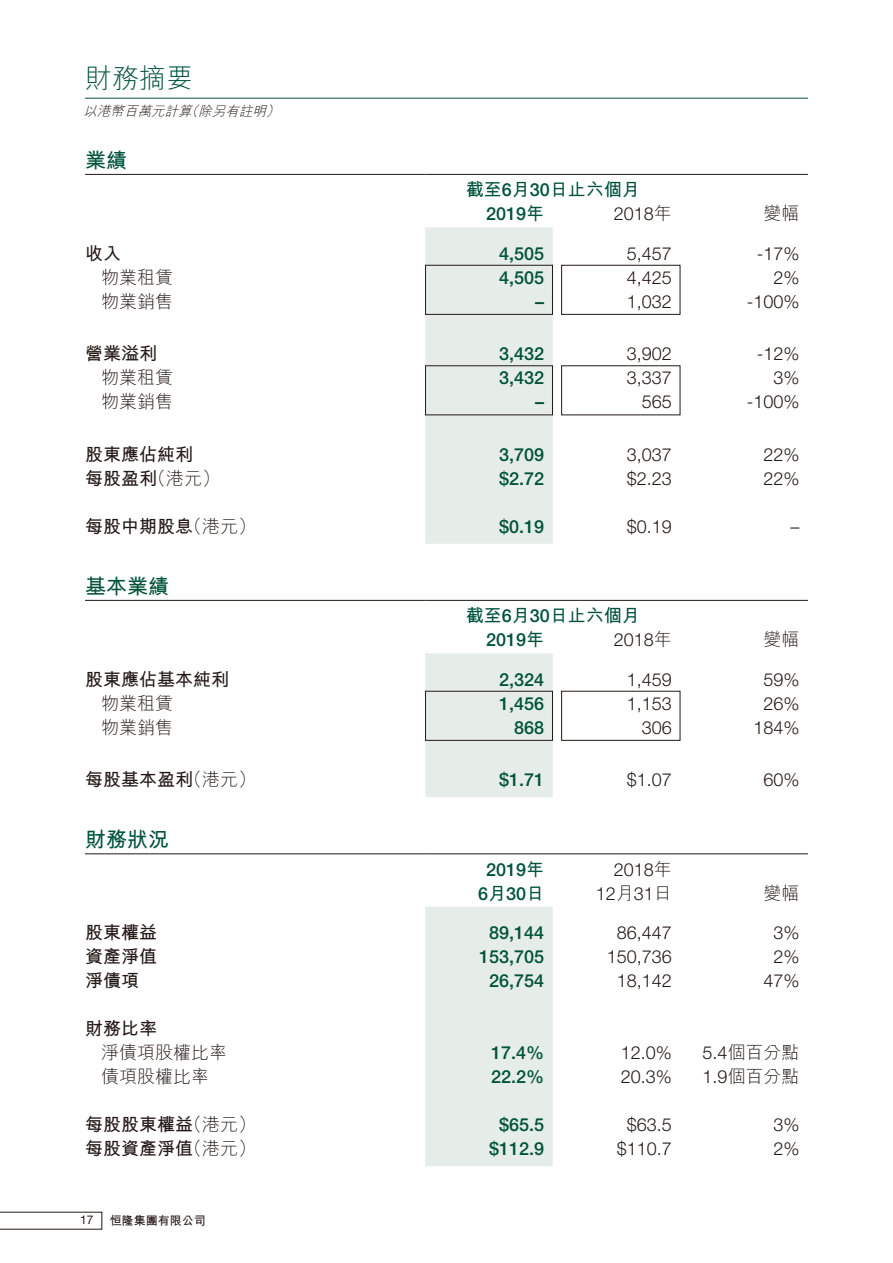
<style>
.page{position:relative;width:893px;height:1263px;background:#fff}
.page>*{position:absolute;margin:0;border:0;box-sizing:border-box;transform-origin:0 0}
.t1{font:27px "M Hei HK Light E Ten B5 H";color:#00533a}
.t2{font:21px "M Hei HK Bold E Ten B5 H";color:#00533a}
.t3{font:300 18px/24px "Helvetica Neue LT Std";color:#231916;text-align:right}
.t4{font:500 18px/24px "Helvetica Neue LT Std";color:#00533a;text-align:center}
.t5{font:18px "M Hei HK Bold E Ten B5 H";color:#231916}
.t6{font:18px "M Hei HK Light E Ten B5 H";color:#231916}
.t7{font:18px "M Hei HK Bold E Ten B5 H";color:#00533a}
.t8{font:italic 13.5px "M Hei HK Light E Ten B5 H";color:#231916}
.t9{font:12px "M Hei HK Bold E Ten B5 H";color:#231916}
.t10{font:12px "Helvetica Neue LT Std";color:#231916}
.s1{font-family:"Helvetica Neue LT Std";font-weight:500}
.s2{font-family:"M Hei HK Bold E Ten B5 H";font-weight:400}
.s3{font-family:"M Hei HK Light E Ten B5 H";font-weight:400}
.s4{font-family:"M Hei HK Light E Ten B5 H"}
.s5{font-family:"Helvetica Neue LT Std";font-weight:300}
</style>
<div class="page">
<hr style="left:85px;top:98px;width:723px;height:1px;background:#00533a">
<svg style="left:0;top:1212px;width:102px;height:17px"></svg>
<div style="left:425px;top:227px;width:128px;height:317px;background:#e6ede9"></div>
<hr style="left:85px;top:174px;width:340px;height:1px;background:#231916">
<hr style="left:425px;top:174px;width:383px;height:1px;background:#231916">
<div style="left:425px;top:265px;width:128px;height:50px;border:1px solid #231916"></div>
<div style="left:561px;top:265px;width:119px;height:50px;border:1px solid #231916"></div>
<div style="left:425px;top:365px;width:128px;height:50px;border:1px solid #231916"></div>
<div style="left:425px;top:653px;width:128px;height:144px;background:#e6ede9"></div>
<hr style="left:85px;top:600px;width:340px;height:1px;background:#231916">
<hr style="left:425px;top:600px;width:383px;height:1px;background:#231916">
<div style="left:425px;top:691px;width:128px;height:50px;border:1px solid #231916"></div>
<div style="left:561px;top:691px;width:119px;height:50px;border:1px solid #231916"></div>
<div style="left:425px;top:907px;width:128px;height:259px;background:#e6ede9"></div>
<hr style="left:85px;top:853px;width:340px;height:1px;background:#231916">
<hr style="left:425px;top:853px;width:383px;height:1px;background:#231916">
<h1 class="t1" style="left:85px;top:68px;width:109px">財務摘要</h1>
<p class="t8" style="left:84px;top:106px;width:201px">以港幣百萬元計算（除另有註明）</p>
<p class="t2" style="left:85px;top:152px;width:43px">業績</p>
<p class="t7" style="left:466px;top:183px;width:176px">截至<span class="s1">6</span>月<span class="s1">30</span>日止六個月</p>
<p class="t4" style="left:486px;top:202px;width:60px">2019<span class="s2">年</span></p>
<p class="t3" style="left:614px;top:204px;width:60px">2018<span class="s3">年</span></p>
<p class="t6" style="left:763px;top:207px;width:37px">變幅</p>
<p class="t5" style="left:85px;top:246px;width:37px">收入</p>
<p class="t4" style="left:499px;top:242px;width:47px">4,505</p>
<p class="t3" style="left:627px;top:244px;width:47px">5,457</p>
<p class="t3" style="left:757px;top:244px;width:44px">-17%</p>
<p class="t6" style="left:101px;top:270px;width:74px">物業租賃</p>
<p class="t4" style="left:499px;top:266px;width:47px">4,505</p>
<p class="t3" style="left:627px;top:268px;width:47px">4,425</p>
<p class="t3" style="left:773px;top:268px;width:28px">2%</p>
<p class="t6" style="left:101px;top:294px;width:74px">物業銷售</p>
<p class="t4" style="left:535px;top:290px;width:10px">–</p>
<p class="t3" style="left:627px;top:292px;width:47px">1,032</p>
<p class="t3" style="left:747px;top:292px;width:54px">-100%</p>
<p class="t5" style="left:85px;top:347px;width:74px">營業溢利</p>
<p class="t4" style="left:499px;top:342px;width:47px">3,432</p>
<p class="t3" style="left:627px;top:344px;width:47px">3,902</p>
<p class="t3" style="left:757px;top:344px;width:44px">-12%</p>
<p class="t6" style="left:101px;top:371px;width:74px">物業租賃</p>
<p class="t4" style="left:499px;top:366px;width:47px">3,432</p>
<p class="t3" style="left:627px;top:368px;width:47px">3,337</p>
<p class="t3" style="left:773px;top:368px;width:28px">3%</p>
<p class="t6" style="left:101px;top:395px;width:74px">物業銷售</p>
<p class="t4" style="left:535px;top:390px;width:10px">–</p>
<p class="t3" style="left:642px;top:392px;width:32px">565</p>
<p class="t3" style="left:747px;top:392px;width:54px">-100%</p>
<p class="t5" style="left:85px;top:447px;width:110px">股東應佔純利</p>
<p class="t4" style="left:499px;top:443px;width:47px">3,709</p>
<p class="t3" style="left:627px;top:445px;width:47px">3,037</p>
<p class="t3" style="left:763px;top:445px;width:38px">22%</p>
<p class="t5" style="left:85px;top:471px;width:136px">每股盈利<span class="s4">（港元）</span></p>
<p class="t4" style="left:499px;top:467px;width:47px">$2.72</p>
<p class="t3" style="left:627px;top:469px;width:47px">$2.23</p>
<p class="t3" style="left:763px;top:469px;width:38px">22%</p>
<p class="t5" style="left:85px;top:519px;width:172px">每股中期股息<span class="s4">（港元）</span></p>
<p class="t4" style="left:499px;top:515px;width:47px">$0.19</p>
<p class="t3" style="left:627px;top:517px;width:47px">$0.19</p>
<p class="t3" style="left:790px;top:517px;width:10px">–</p>
<p class="t2" style="left:85px;top:578px;width:85px">基本業績</p>
<p class="t7" style="left:466px;top:609px;width:176px">截至<span class="s1">6</span>月<span class="s1">30</span>日止六個月</p>
<p class="t4" style="left:486px;top:628px;width:60px">2019<span class="s2">年</span></p>
<p class="t3" style="left:614px;top:630px;width:60px">2018<span class="s3">年</span></p>
<p class="t6" style="left:763px;top:633px;width:37px">變幅</p>
<p class="t5" style="left:85px;top:672px;width:146px">股東應佔基本純利</p>
<p class="t4" style="left:499px;top:668px;width:47px">2,324</p>
<p class="t3" style="left:627px;top:670px;width:47px">1,459</p>
<p class="t3" style="left:763px;top:670px;width:38px">59%</p>
<p class="t6" style="left:101px;top:696px;width:74px">物業租賃</p>
<p class="t4" style="left:499px;top:692px;width:47px">1,456</p>
<p class="t3" style="left:627px;top:694px;width:47px">1,153</p>
<p class="t3" style="left:763px;top:694px;width:38px">26%</p>
<p class="t6" style="left:101px;top:720px;width:74px">物業銷售</p>
<p class="t4" style="left:514px;top:716px;width:32px">868</p>
<p class="t3" style="left:642px;top:718px;width:32px">306</p>
<p class="t3" style="left:753px;top:718px;width:48px">184%</p>
<p class="t5" style="left:85px;top:773px;width:172px">每股基本盈利<span class="s4">（港元）</span></p>
<p class="t4" style="left:499px;top:768px;width:47px">$1.71</p>
<p class="t3" style="left:627px;top:770px;width:47px">$1.07</p>
<p class="t3" style="left:763px;top:770px;width:38px">60%</p>
<p class="t2" style="left:85px;top:831px;width:85px">財務狀況</p>
<p class="t4" style="left:478px;top:858px;width:68px">2019<span class="s2">年<br></span>6<span class="s2">月</span>30<span class="s2">日</span></p>
<p class="t3" style="left:596px;top:860px;width:78px">2018<span class="s3">年<br></span>12<span class="s3">月</span>31<span class="s3">日</span></p>
<p class="t6" style="left:763px;top:886px;width:37px">變幅</p>
<p class="t5" style="left:85px;top:926px;width:74px">股東權益</p>
<p class="t4" style="left:489px;top:921px;width:57px">89,144</p>
<p class="t3" style="left:617px;top:923px;width:57px">86,447</p>
<p class="t3" style="left:773px;top:923px;width:28px">3%</p>
<p class="t5" style="left:85px;top:950px;width:74px">資產淨值</p>
<p class="t4" style="left:479px;top:945px;width:67px">153,705</p>
<p class="t3" style="left:607px;top:947px;width:67px">150,736</p>
<p class="t3" style="left:773px;top:947px;width:28px">2%</p>
<p class="t5" style="left:85px;top:974px;width:56px">淨債項</p>
<p class="t4" style="left:489px;top:969px;width:57px">26,754</p>
<p class="t3" style="left:617px;top:971px;width:57px">18,142</p>
<p class="t3" style="left:763px;top:971px;width:38px">47%</p>
<p class="t5" style="left:85px;top:1022px;width:74px">財務比率</p>
<p class="t6" style="left:101px;top:1046px;width:128px">淨債項股權比率</p>
<p class="t4" style="left:491px;top:1041px;width:55px">17.4%</p>
<p class="t3" style="left:621px;top:1043px;width:53px">12.0%</p>
<p class="t6" style="left:702px;top:1046px;width:99px"><span class="s5">5.4</span>個百分點</p>
<p class="t6" style="left:101px;top:1070px;width:110px">債項股權比率</p>
<p class="t4" style="left:491px;top:1065px;width:55px">22.2%</p>
<p class="t3" style="left:621px;top:1067px;width:53px">20.3%</p>
<p class="t6" style="left:702px;top:1070px;width:99px"><span class="s5">1.9</span>個百分點</p>
<p class="t5" style="left:85px;top:1118px;width:172px">每股股東權益<span class="s4">（港元）</span></p>
<p class="t4" style="left:499px;top:1113px;width:47px">$65.5</p>
<p class="t3" style="left:627px;top:1115px;width:47px">$63.5</p>
<p class="t3" style="left:773px;top:1115px;width:28px">3%</p>
<p class="t5" style="left:85px;top:1142px;width:172px">每股資產淨值<span class="s4">（港元）</span></p>
<p class="t4" style="left:489px;top:1137px;width:57px">$112.9</p>
<p class="t3" style="left:617px;top:1139px;width:57px">$110.7</p>
<p class="t3" style="left:773px;top:1139px;width:28px">2%</p>
<p class="t10" style="left:80px;top:1216px;width:15px">17</p>
<p class="t9" style="left:110px;top:1216px;width:97px">恒隆集團有限公司</p>
</div>
